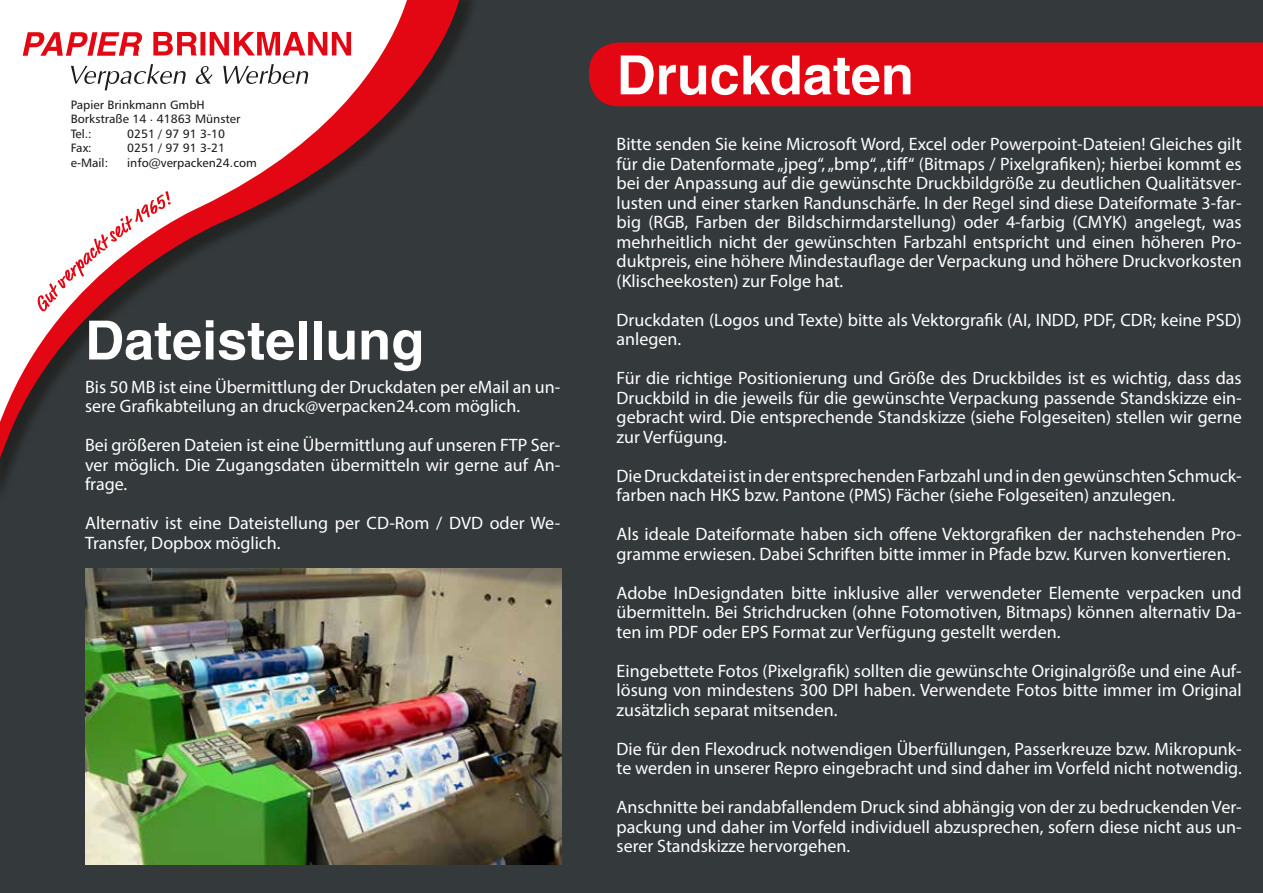
<style>
.page{position:relative;width:1263px;height:893px;background:#34393b}
.page>*{position:absolute;margin:0;border:0;box-sizing:border-box;transform-origin:0 0}
.t1{font:700 54px "Switzerland";color:#fff}
.t2{font:18px/19.5px "Myriad Pro";color:#fff;text-align:justify}
.t3{font:12px/14.5px "Humanist 777 BT Roman B";color:#1d1d1b}
</style>
<div class="page">
<svg style="left:0;top:0;width:462px;height:489px"></svg>
<svg style="left:38px;top:191px;width:133px;height:120px;background:#d7a5a8"></svg>
<img style="left:85px;top:569px;width:476px;height:296px">
<div style="left:589px;top:43px;width:674px;height:63px;background:#e30613"></div>
<h1 class="t1" style="left:617px;top:42px;width:299px">Druckdaten</h1>
<p class="t3" style="left:71px;top:97px;width:171px">Papier Brinkmann GmbH<br>Borkstraße 14 . 41863 Münster<br>Tel.:<br>Fax:<br>e-Mail:</p>
<p class="t3" style="left:127px;top:126px;width:131px">0251 / 97 91 3-10<br>0251 / 97 91 3-21 info@verpacken24.com</p>
<p class="t2" style="left:617px;top:134px;width:627px">Bitte senden Sie keine Microsoft Word, Excel oder Powerpoint-Dateien! Gleiches gilt für die Datenformate „jpeg“, „bmp“, „tiff“ (Bitmaps / Pixelgrafiken); hierbei kommt es bei der Anpassung auf die gewünschte Druckbildgröße zu deutlichen Qualitätsver&shy;lusten und einer starken Randunschärfe. In der Regel sind diese Dateiformate 3-far&shy;big (RGB, Farben der Bildschirmdarstellung) oder 4-farbig (CMYK) angelegt, was mehrheitlich nicht der gewünschten Farbzahl entspricht und einen höheren Pro&shy;duktpreis, eine höhere Mindestauflage der Verpackung und höhere Druckvorkosten (Klischeekosten) zur Folge hat.</p>
<p class="t2" style="left:617px;top:310px;width:627px">Druckdaten (Logos und Texte) bitte als Vektorgrafik (AI, INDD, PDF, CDR; keine PSD) anlegen.</p>
<p class="t2" style="left:617px;top:368px;width:627px">Für die richtige Positionierung und Größe des Druckbildes ist es wichtig, dass das Druckbild in die jeweils für die gewünschte Verpackung passende Standskizze ein&shy;gebracht wird. Die entsprechende Standskizze (siehe Folgeseiten) stellen wir gerne zur Verfügung.</p>
<p class="t2" style="left:617px;top:466px;width:627px">Die Druckdatei ist in der entsprechenden Farbzahl und in den gewünschten Schmuck&shy;farben nach HKS bzw. Pantone (PMS) Fächer (siehe Folgeseiten) anzulegen.</p>
<p class="t2" style="left:617px;top:524px;width:627px">Als ideale Dateiformate haben sich offene Vektorgrafiken der nachstehenden Pro&shy;gramme erwiesen. Dabei Schriften bitte immer in Pfade bzw. Kurven konvertieren.</p>
<p class="t2" style="left:617px;top:583px;width:627px">Adobe InDesigndaten bitte inklusive aller verwendeter Elemente verpacken und übermitteln. Bei Strichdrucken (ohne Fotomotiven, Bitmaps) können alternativ Da&shy;ten im PDF oder EPS Format zur Verfügung gestellt werden.</p>
<p class="t2" style="left:617px;top:661px;width:627px">Eingebettete Fotos (Pixelgrafik) sollten die gewünschte Originalgröße und eine Auf&shy;lösung von mindestens 300 DPI haben. Verwendete Fotos bitte immer im Original zusätzlich separat mitsenden.</p>
<p class="t2" style="left:617px;top:739px;width:627px">Die für den Flexodruck notwendigen Überfüllungen, Passerkreuze bzw. Mikropunk&shy;te werden in unserer Repro eingebracht und sind daher im Vorfeld nicht notwendig.</p>
<p class="t2" style="left:617px;top:797px;width:627px">Anschnitte bei randabfallendem Druck sind abhängig von der zu bedruckenden Ver&shy;packung und daher im Vorfeld individuell abzusprechen, sofern diese nicht aus un&shy;serer Standskizze hervorgehen.</p>
<h1 class="t1" style="left:85px;top:308px;width:341px">Dateistellung</h1>
<p class="t2" style="left:85px;top:377px;width:477px">Bis 50 MB ist eine Übermittlung der Druckdaten per eMail an un&shy;sere Grafikabteilung an druck@verpacken24.com möglich.</p>
<p class="t2" style="left:85px;top:435px;width:477px">Bei größeren Dateien ist eine Übermittlung auf unseren FTP Ser&shy;ver möglich. Die Zugangsdaten übermitteln wir gerne auf An&shy;frage.</p>
<p class="t2" style="left:85px;top:513px;width:477px">Alternativ ist eine Dateistellung per CD-Rom / DVD oder We-<br>Transfer, Dopbox möglich.</p>
</div>
